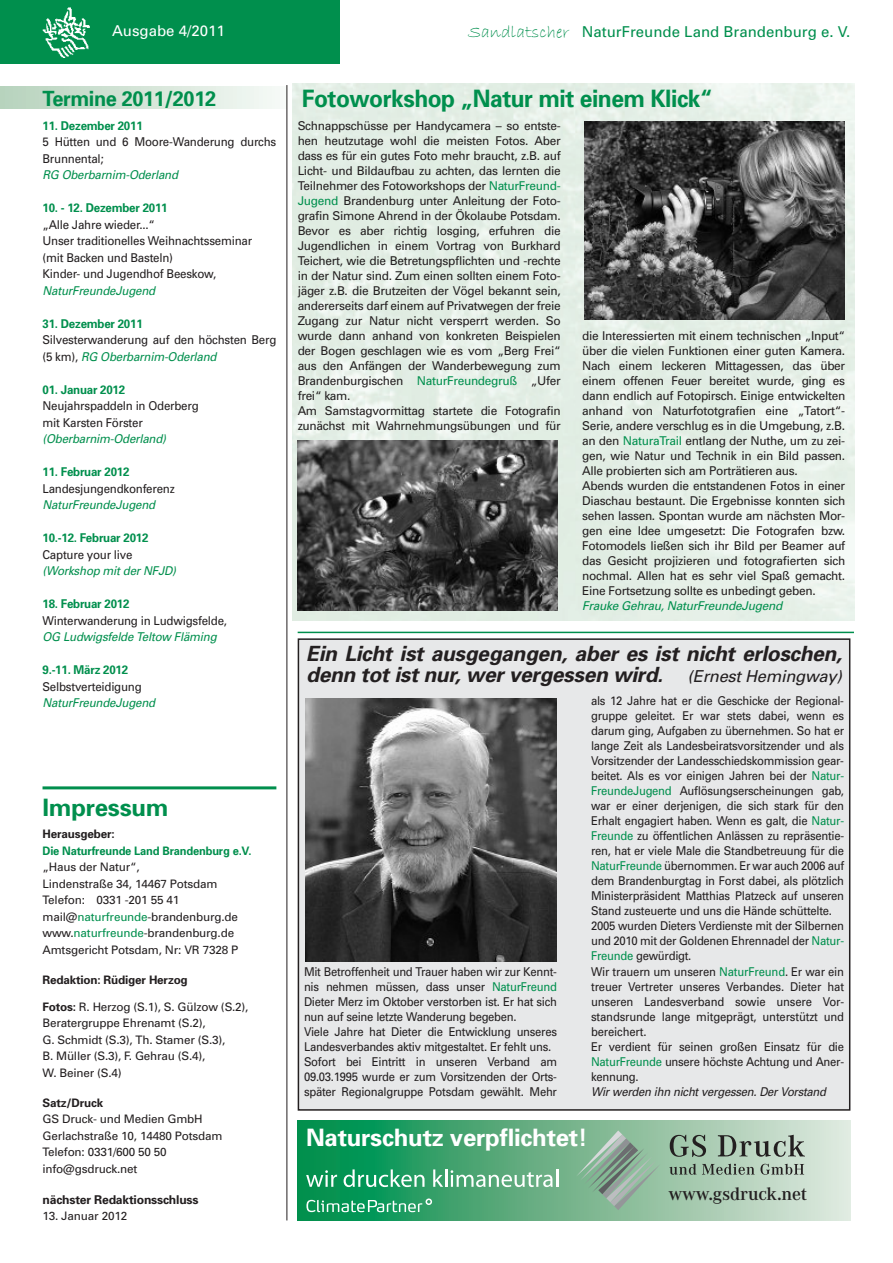
<style>
.page{position:relative;width:893px;height:1263px;background:#fff}
.page>*{position:absolute;margin:0;border:0;box-sizing:border-box;transform-origin:0 0}
.t1{font:700 24px "Univers";letter-spacing:-.02em;color:#008f4d;scale:.95 1}
.t2{font:700 24px "Univers";letter-spacing:-.01em;color:#fff}
.t3{font:700 24px "Univers";letter-spacing:-.02em;color:#008f4d}
.t4{font:italic 700 21px/21px "Univers";letter-spacing:-.015em;color:#231f20}
.t5{font:700 21px "Univers";letter-spacing:-.02em;color:#008f4d;scale:.95 1}
.t6{font:600 18.75px "Corporate A";letter-spacing:-.01em;color:#231f20}
.t7{font:15px "Univers";color:#008f4d}
.t8{font:15px "Univers";color:#fff}
.t9{font:12.15px/15px "Univers";letter-spacing:-.025em;color:#231f20}
.t10{font:12.15px/15px "Univers";letter-spacing:-.025em;color:#231f20;scale:.93 1}
.t11{font:12.15px/16.5px "Univers";letter-spacing:-.025em;color:#231f20;scale:.95 1}
.t12{font:italic 12.15px "Univers";letter-spacing:-.02em;color:#008f4d;scale:.95 1}
.t13{font:700 12.15px "Univers";letter-spacing:-.02em;color:#008f4d;scale:.95 1}
.t14{font:italic 12.15px "Univers";letter-spacing:-.025em;color:#231f20;scale:.93 1}
.t15{font:italic 12.15px "Univers";letter-spacing:-.02em;color:#008f4d}
.t16{font:700 12.15px "Univers";letter-spacing:-.015em;color:#231f20}
.t17{font:11.7px/16.5px "Univers";letter-spacing:-.015em;color:#231f20}
.t18{font:700 11.7px "Univers";letter-spacing:-.015em;color:#231f20}
.t19{font:700 11.7px "Univers";letter-spacing:-.015em;color:#008f4d;scale:.95 1}
.s1{font-family:"Bradley Hand ITC";font-size:18px}
.s2{font-style:italic;color:#008f4d}
.s3{color:#008f4d}
.s4{font-weight:400;font-size:16.5px}
.s5{font-weight:700}
</style>
<div class="page">
<div style="left:298px;top:639px;width:552px;height:471px;background:#e7e8e9"></div>
<div style="left:298px;top:638px;width:552px;height:473px;border:2px solid #231f20"></div>
<img style="left:293px;top:84px;width:562px;height:537px">
<div style="left:0;top:86px;width:286px;height:22px;background:linear-gradient(to right,#b6d2bc,#f6faf6)"></div>
<div style="left:0;top:0;width:340px;height:64px;background:#008f4d"></div>
<img style="left:43px;top:7px;width:47px;height:50px">
<hr style="left:287px;top:85px;width:1px;height:1135px;background:#231f20">
<hr style="left:43px;top:786px;width:233px;height:3px;background:#008f4d">
<hr style="left:298px;top:632px;width:556px;height:1px;background:#008f4d">
<img style="left:585px;top:122px;width:260px;height:197px">
<img style="left:298px;top:440px;width:260px;height:171px">
<svg style="left:298px;top:1120px;width:552px;height:100px;background:#70b790"></svg>
<svg style="left:306px;top:1198px;width:126px;height:14px;background:#49b081"></svg>
<svg style="left:306px;top:1170px;width:31px;height:17px"></svg>
<svg style="left:344px;top:1169px;width:80px;height:18px"></svg>
<svg style="left:433px;top:1169px;width:125px;height:18px"></svg>
<svg style="left:669px;top:1164px;width:135px;height:11px"></svg>
<svg style="left:670px;top:1135px;width:36px;height:22px"></svg>
<svg style="left:718px;top:1135px;width:87px;height:22px;background:#92a295"></svg>
<svg style="left:576px;top:1130px;width:84px;height:80px;background:#8cb299"></svg>
<img style="left:305px;top:698px;width:251px;height:263px">
<p class="t8" style="left:112px;top:26px;width:114px">Ausgabe 4/2011</p>
<p class="t7" style="left:468px;top:26px;width:384px"><span class="s1">Sandlatscher</span> NaturFreunde Land Brandenburg e. V.</p>
<h2 class="t5" style="left:43px;top:90px;width:184px">Termine 2011/2012</h2>
<h1 class="t1" style="left:302px;top:89px;width:434px">Fotoworkshop „Natur mit einem Klick“</h1>
<p class="t13" style="left:43px;top:121px;width:107px">11. Dezember 2011</p>
<p class="t11" style="left:43px;top:135px;width:248px">5 Hütten und 6 Moore-Wanderung durchs<br>Brunnental;</p>
<p class="t12" style="left:43px;top:170px;width:144px">RG Oberbarnim-Oderland</p>
<p class="t13" style="left:43px;top:203px;width:133px">10. - 12. Dezember 2011</p>
<p class="t11" style="left:43px;top:217px;width:222px">„Alle Jahre wieder...“<br>Unser traditionelles Weihnachtsseminar (mit Backen und Basteln)<br>Kinder- und Jugendhof Beeskow,</p>
<p class="t12" style="left:43px;top:286px;width:120px">NaturFreundeJugend</p>
<p class="t13" style="left:43px;top:319px;width:107px">31. Dezember 2011</p>
<p class="t11" style="left:43px;top:333px;width:248px">Silvesterwanderung auf den höchsten Berg (5 km), <span class="s2">RG Oberbarnim-Oderland</span></p>
<p class="t13" style="left:43px;top:385px;width:89px">01. Januar 2012</p>
<p class="t11" style="left:43px;top:399px;width:166px">Neujahrspaddeln in Oderberg mit Karsten Förster</p>
<p class="t12" style="left:43px;top:434px;width:132px">(Oberbarnim-Oderland)</p>
<p class="t13" style="left:43px;top:467px;width:93px">11. Februar 2012</p>
<p class="t11" style="left:43px;top:481px;width:141px">Landesjungendkonferenz</p>
<p class="t12" style="left:43px;top:500px;width:120px">NaturFreundeJugend</p>
<p class="t13" style="left:43px;top:533px;width:113px">10.-12. Februar 2012</p>
<p class="t11" style="left:43px;top:547px;width:96px">Capture your live</p>
<p class="t12" style="left:43px;top:566px;width:142px">(Workshop mit der NFJD)</p>
<p class="t13" style="left:43px;top:599px;width:93px">18. Februar 2012</p>
<p class="t11" style="left:43px;top:613px;width:196px">Winterwanderung in Ludwigsfelde,</p>
<p class="t12" style="left:43px;top:632px;width:185px">OG Ludwigsfelde Teltow Fläming</p>
<p class="t13" style="left:43px;top:665px;width:92px">9.-11. März 2012</p>
<p class="t11" style="left:43px;top:679px;width:106px">Selbstverteidigung</p>
<p class="t12" style="left:43px;top:698px;width:120px">NaturFreundeJugend</p>
<p class="t9" style="left:298px;top:119px;width:265px">Schnappschüsse per Handycamera – so entste&shy;hen heutzutage wohl die meisten Fotos. Aber dass es für ein gutes Foto mehr braucht, z.B. auf Licht- und Bildaufbau zu achten, das lernten die Teilnehmer des Fotoworkshops der <span class="s3">NaturFreund-Jugend</span> Brandenburg unter Anleitung der Foto&shy;grafin Simone Ahrend in der Ökolaube Potsdam.<br>Bevor es aber richtig losging, erfuhren die Jugendlichen in einem Vortrag von Burkhard Teichert, wie die Betretungspflichten und -rechte in der Natur sind. Zum einen sollten einem Foto&shy;jäger z.B. die Brutzeiten der Vögel bekannt sein, andererseits darf einem auf Privatwegen der freie Zugang zur Natur nicht versperrt werden. So wurde dann anhand von konkreten Beispielen der Bogen geschlagen wie es vom „Berg Frei“ aus den Anfängen der Wanderbewegung zum Brandenburgischen <span class="s3">NaturFreundegruß</span> „Ufer frei“ kam.<br>Am Samstagvormittag startete die Fotografin zunächst mit Wahrnehmungsübungen und für</p>
<p class="t9" style="left:582px;top:329px;width:265px">die Interessierten mit einem technischen „Input“ über die vielen Funktionen einer guten Kamera.<br>Nach einem leckeren Mittagessen, das über einem offenen Feuer bereitet wurde, ging es dann endlich auf Fotopirsch. Einige entwickelten anhand von Naturfototgrafien eine „Tatort“- Serie, andere verschlug es in die Umgebung, z.B. an den <span class="s3">NaturaTrail</span> entlang der Nuthe, um zu zei&shy;gen, wie Natur und Technik in ein Bild passen.<br>Alle probierten sich am Porträtieren aus.<br>Abends wurden die entstandenen Fotos in einer Diaschau bestaunt. Die Ergebnisse konnten sich sehen lassen. Spontan wurde am nächsten Mor&shy;gen eine Idee umgesetzt: Die Fotografen bzw.<br>Fotomodels ließen sich ihr Bild per Beamer auf das Gesicht projizieren und fotografierten sich nochmal. Allen hat es sehr viel Spaß gemacht.<br>Eine Fortsetzung sollte es unbedingt geben.</p>
<p class="t15" style="left:582px;top:601px;width:202px">Frauke Gehrau, NaturFreundeJugend</p>
<h2 class="t4" style="left:306px;top:645px;width:537px">Ein Licht ist ausgegangen, aber es ist nicht erloschen, denn tot ist nur, wer vergessen wird. <span class="s4">(Ernest Hemingway)</span></h2>
<p class="t10" style="left:591px;top:695px;width:274px">als 12 Jahre hat er die Geschicke der Regional&shy;gruppe geleitet. Er war stets dabei, wenn es darum ging, Aufgaben zu übernehmen. So hat er lange Zeit als Landesbeiratsvorsitzender und als Vorsitzender der Landesschiedskommission gear&shy;beitet. Als es vor einigen Jahren bei der <span class="s3">Natur-FreundeJugend</span> Auflösungserscheinungen gab, war er einer derjenigen, die sich stark für den Erhalt engagiert haben. Wenn es galt, die <span class="s3">Natur-Freunde</span> zu öffentlichen Anlässen zu repräsentie&shy;ren, hat er viele Male die Standbetreuung für die <span class="s3">NaturFreunde</span> übernommen. Er war auch 2006 auf dem Brandenburgtag in Forst dabei, als plötzlich Ministerpräsident Matthias Platzeck auf unseren Stand zusteuerte und uns die Hände schüttelte.<br>2005 wurden Dieters Verdienste mit der Silbernen und 2010 mit der Goldenen Ehrennadel der <span class="s3">Natur-Freunde</span> gewürdigt.<br>Wir trauern um unseren <span class="s3">NaturFreund</span>. Er war ein treuer Vertreter unseres Verbandes. Dieter hat unseren Landesverband sowie unsere Vor&shy;standsrunde lange mitgeprägt, unterstützt und bereichert.<br>Er verdient für seinen großen Einsatz für die <span class="s3">NaturFreunde</span> unsere höchste Achtung und Aner&shy;kennung.</p>
<p class="t14" style="left:591px;top:1087px;width:254px">Wir werden ihn nicht vergessen. Der Vorstand</p>
<h1 class="t3" style="left:43px;top:798px;width:128px">Impressum</h1>
<p class="t18" style="left:43px;top:830px;width:74px">Herausgeber:</p>
<p class="t19" style="left:43px;top:846px;width:221px">Die Naturfreunde Land Brandenburg e.V.</p>
<p class="t17" style="left:43px;top:860px;width:197px">„Haus der Natur“,<br>Lindenstraße 34, 14467 Potsdam<br>Telefon: 0331 -201 55 41 mail@<span class="s3">naturfreunde</span>-brandenburg.de www.<span class="s3">naturfreunde</span>-brandenburg.de<br>Amtsgericht Potsdam, Nr: VR 7328 P</p>
<p class="t18" style="left:43px;top:975px;width:147px">Redaktion: Rüdiger Herzog</p>
<p class="t17" style="left:42px;top:999px;width:208px"><span class="s5">Fotos:</span> R. Herzog (S.1), S. Gülzow (S.2),<br>Beratergruppe Ehrenamt (S.2),<br>G. Schmidt (S.3), Th. Stamer (S.3),<br>B. Müller (S.3), F. Gehrau (S.4),<br>W. Beiner (S.4)</p>
<p class="t18" style="left:42px;top:1098px;width:62px">Satz/Druck</p>
<p class="t17" style="left:42px;top:1112px;width:182px">GS Druck- und Medien GmbH<br>Gerlachstraße 10, 14480 Potsdam<br>Telefon: 0331/600 50 50 info@gsdruck.net</p>
<p class="t16" style="left:43px;top:1195px;width:158px">nächster Redaktionsschluss</p>
<p class="t17" style="left:43px;top:1208px;width:86px">13. Januar 2012</p>
<p class="t10" style="left:304px;top:965px;width:274px">Mit Betroffenheit und Trauer haben wir zur Kennt&shy;nis nehmen müssen, dass unser <span class="s3">NaturFreund </span>Dieter Merz im Oktober verstorben ist. Er hat sich nun auf seine letzte Wanderung begeben.<br>Viele Jahre hat Dieter die Entwicklung unseres Landesverbandes aktiv mitgestaltet. Er fehlt uns.<br>Sofort bei Eintritt in unseren Verband am 09.03.1995 wurde er zum Vorsitzenden der Orts&shy;später Regionalgruppe Potsdam gewählt. Mehr</p>
<h1 class="t2" style="left:306px;top:1128px;width:283px">Naturschutz verpflichtet!</h1>
<h3 class="t6" style="left:669px;top:1183px;width:140px">www.gsdruck.net</h3>
</div>
